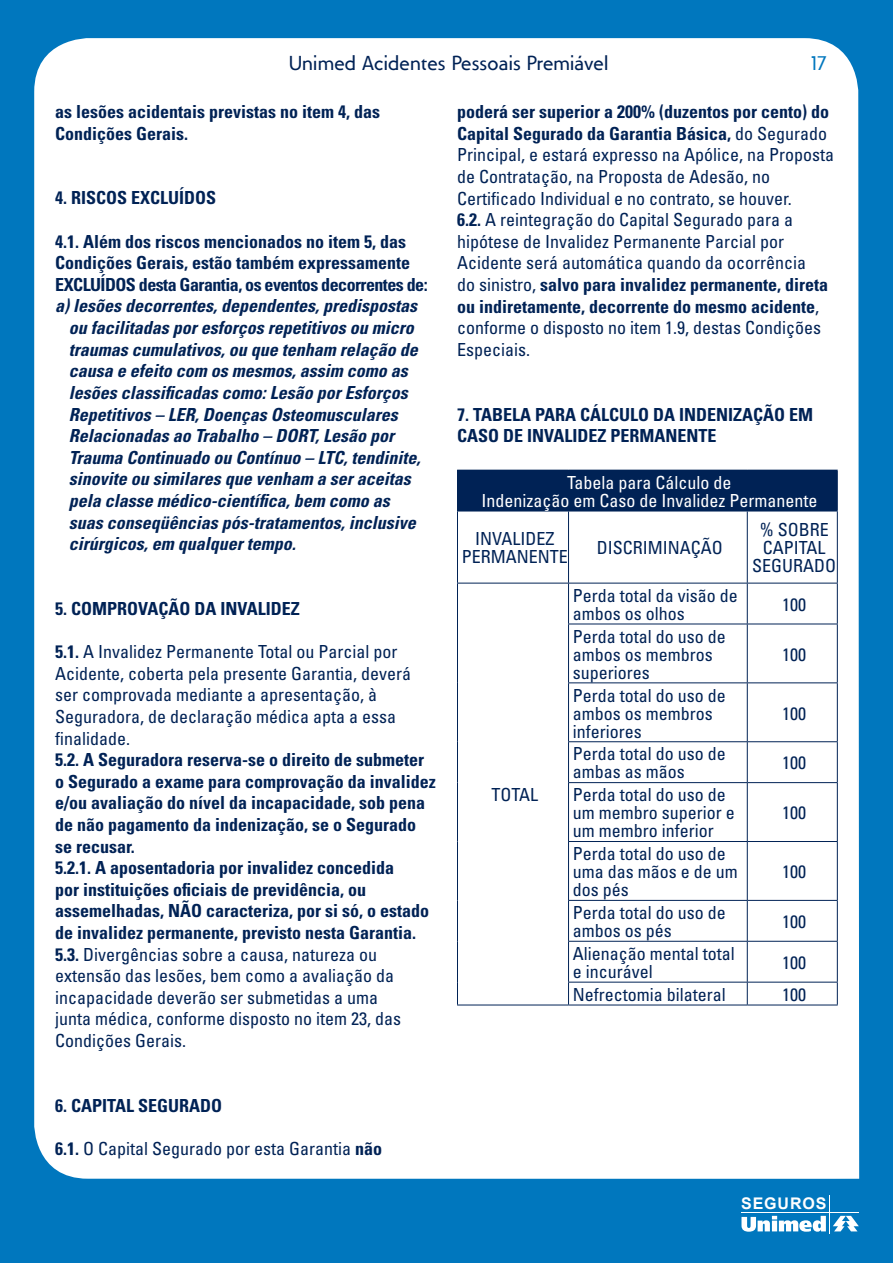
<style>
.page{position:relative;width:893px;height:1263px;background:#0077be}
.page>*{position:absolute;margin:0;border:0;box-sizing:border-box;transform-origin:0 0}
.t1{font:21px "Unimed";letter-spacing:.01em;color:#025}
.t2{font:21px "Unimed";color:#0077be}
.t3{font:condensed 18px/21.6px "Univers";color:#025}
.t4{font:700 condensed 18px/21.6px "Univers";color:#025}
.t5{font:italic 700 condensed 18px/21.6px "Univers";color:#025}
.t6{font:condensed 18px/18px "Univers";color:#fff;text-align:center}
.t7{font:700 16.05px "Arial";letter-spacing:.055em;color:#fff}
.s1{font-weight:700}
.s2{font-weight:400}
</style>
<div class="page">
<div style="left:34px;top:38px;width:825px;height:1141px;background:#fff"></div>
<hr style="left:742px;top:1212px;width:117px;height:1px;background:#fff">
<svg style="left:833px;top:1216px;width:26px;height:15px"></svg>
<hr style="left:829px;top:1196px;width:1px;height:38px;background:#fff">
<svg style="left:741px;top:1216px;width:85px;height:16px"></svg>
<div style="left:457px;top:470px;width:380px;height:41px;background:#025"></div>
<hr style="left:837px;top:470px;width:1px;height:41px;background:#025">
<hr style="left:457px;top:511px;width:111px;height:1px;background:#025">
<hr style="left:457px;top:511px;width:1px;height:72px;background:#025">
<hr style="left:568px;top:511px;width:179px;height:1px;background:#025">
<hr style="left:568px;top:511px;width:1px;height:72px;background:#025">
<hr style="left:747px;top:511px;width:91px;height:1px;background:#025">
<hr style="left:747px;top:511px;width:1px;height:72px;background:#025">
<hr style="left:837px;top:511px;width:1px;height:72px;background:#025">
<hr style="left:457px;top:583px;width:111px;height:1px;background:#025">
<hr style="left:457px;top:583px;width:1px;height:41px;background:#025">
<hr style="left:457px;top:624px;width:1px;height:59px;background:#025">
<hr style="left:457px;top:683px;width:1px;height:59px;background:#025">
<hr style="left:457px;top:742px;width:1px;height:41px;background:#025">
<hr style="left:457px;top:783px;width:1px;height:58px;background:#025">
<hr style="left:457px;top:841px;width:1px;height:59px;background:#025">
<hr style="left:457px;top:900px;width:1px;height:41px;background:#025">
<hr style="left:457px;top:941px;width:1px;height:41px;background:#025">
<svg style="left:457px;top:982px;width:1px;height:23px"></svg>
<hr style="left:457px;top:1005px;width:111px;height:1px;background:#025">
<hr style="left:568px;top:583px;width:179px;height:1px;background:#025">
<hr style="left:568px;top:583px;width:1px;height:41px;background:#025">
<hr style="left:747px;top:583px;width:91px;height:1px;background:#025">
<hr style="left:747px;top:583px;width:1px;height:41px;background:#025">
<hr style="left:837px;top:583px;width:1px;height:41px;background:#025">
<hr style="left:568px;top:624px;width:179px;height:1px;background:#025">
<hr style="left:568px;top:624px;width:1px;height:58px;background:#025">
<hr style="left:747px;top:624px;width:91px;height:1px;background:#025">
<hr style="left:747px;top:624px;width:1px;height:58px;background:#025">
<hr style="left:837px;top:624px;width:1px;height:58px;background:#025">
<hr style="left:568px;top:682px;width:179px;height:1px;background:#025">
<hr style="left:568px;top:683px;width:1px;height:58px;background:#025">
<hr style="left:747px;top:682px;width:91px;height:1px;background:#025">
<hr style="left:747px;top:683px;width:1px;height:58px;background:#025">
<hr style="left:837px;top:683px;width:1px;height:58px;background:#025">
<hr style="left:568px;top:741px;width:179px;height:1px;background:#025">
<hr style="left:568px;top:742px;width:1px;height:40px;background:#025">
<hr style="left:747px;top:741px;width:91px;height:1px;background:#025">
<hr style="left:747px;top:742px;width:1px;height:40px;background:#025">
<hr style="left:837px;top:742px;width:1px;height:40px;background:#025">
<hr style="left:568px;top:782px;width:179px;height:1px;background:#025">
<hr style="left:568px;top:783px;width:1px;height:58px;background:#025">
<hr style="left:747px;top:782px;width:91px;height:1px;background:#025">
<hr style="left:747px;top:783px;width:1px;height:58px;background:#025">
<hr style="left:837px;top:783px;width:1px;height:58px;background:#025">
<hr style="left:568px;top:841px;width:179px;height:1px;background:#025">
<hr style="left:568px;top:842px;width:1px;height:58px;background:#025">
<hr style="left:747px;top:841px;width:91px;height:1px;background:#025">
<hr style="left:747px;top:842px;width:1px;height:58px;background:#025">
<hr style="left:837px;top:842px;width:1px;height:58px;background:#025">
<hr style="left:568px;top:900px;width:179px;height:1px;background:#025">
<hr style="left:568px;top:901px;width:1px;height:40px;background:#025">
<hr style="left:747px;top:900px;width:91px;height:1px;background:#025">
<hr style="left:747px;top:901px;width:1px;height:40px;background:#025">
<hr style="left:837px;top:901px;width:1px;height:40px;background:#025">
<hr style="left:568px;top:941px;width:179px;height:1px;background:#025">
<hr style="left:568px;top:942px;width:1px;height:40px;background:#025">
<hr style="left:747px;top:941px;width:91px;height:1px;background:#025">
<hr style="left:747px;top:942px;width:1px;height:40px;background:#025">
<hr style="left:837px;top:942px;width:1px;height:40px;background:#025">
<hr style="left:568px;top:982px;width:179px;height:1px;background:#025">
<svg style="left:568px;top:982px;width:1px;height:23px"></svg>
<hr style="left:747px;top:982px;width:91px;height:1px;background:#025">
<svg style="left:747px;top:982px;width:1px;height:23px"></svg>
<svg style="left:837px;top:982px;width:1px;height:23px"></svg>
<hr style="left:568px;top:1005px;width:179px;height:1px;background:#025">
<hr style="left:747px;top:1005px;width:91px;height:1px;background:#025">
<p class="t1" style="left:289px;top:51px;width:321px">Unimed Acidentes Pessoais Premiável</p>
<p class="t2" style="left:811px;top:51px;width:17px">17</p>
<p class="t4" style="left:55px;top:101px;width:326px">as lesões acidentais previstas no item 4, das<br>Condições Gerais.</p>
<p class="t3" style="left:457px;top:101px;width:378px"><span class="s1">poderá ser superior a 200% (duzentos por cento) do Capital Segurado da Garantia Básica,</span> do Segurado Principal, e estará expresso na Apólice, na Proposta de Contratação, na Proposta de Adesão, no Certificado Individual e no contrato, se houver.<br><span class="s1">6.2.</span> A reintegração do Capital Segurado para a hipótese de Invalidez Permanente Parcial por Acidente será automática quando da ocorrência<br>do sinistro, <span class="s1">salvo para invalidez permanente, direta ou indiretamente, decorrente do mesmo acidente</span>, conforme o disposto no item 1.9, destas Condições Especiais.</p>
<p class="t4" style="left:55px;top:187px;width:163px">4. RISCOS EXCLUÍDOS</p>
<p class="t4" style="left:55px;top:230px;width:374px">4.1. Além dos riscos mencionados no item 5, das<br>Condições Gerais, estão também expressamente<br>EXCLUÍDOS desta Garantia, os eventos decorrentes de:</p>
<p class="t5" style="left:69px;top:295px;width:353px;text-indent:-14px">a) lesões decorrentes, dependentes, predispostas ou facilitadas por esforços repetitivos ou micro traumas cumulativos, ou que tenham relação de causa e efeito com os mesmos, assim como as lesões classificadas como: Lesão por Esforços Repetitivos – LER, Doenças Osteomusculares Relacionadas ao Trabalho – DORT, Lesão por Trauma Continuado ou Contínuo – LTC, tendinite, sinovite ou similares que venham a ser aceitas pela classe médico-científica, bem como as suas conseqüências pós-tratamentos, inclusive cirúrgicos, em qualquer tempo.</p>
<p class="t4" style="left:457px;top:403px;width:357px">7. TABELA PARA CÁLCULO DA INDENIZAÇÃO EM<br>CASO DE INVALIDEZ PERMANENTE</p>
<p class="t6" style="left:481px;top:473px;width:337px">Tabela para Cálculo de<br>Indenização em Caso de Invalidez Permanente</p>
<p class="t3" style="left:462px;top:530px;width:108px;line-height:18px;text-align:center">INVALIDEZ<br>PERMANENTE</p>
<p class="t3" style="left:597px;top:537px;width:128px">DISCRIMINAÇÃO</p>
<p class="t3" style="left:752px;top:521px;width:86px;line-height:18px;text-align:center">% SOBRE<br>CAPITAL<br>SEGURADO</p>
<p class="t4" style="left:55px;top:598px;width:246px">5. COMPROVAÇÃO DA INVALIDEZ</p>
<p class="t3" style="left:55px;top:641px;width:357px"><span class="s1">5.1.</span> A Invalidez Permanente Total ou Parcial por Acidente, coberta pela presente Garantia, deverá ser comprovada mediante a apresentação, à Seguradora, de declaração médica apta a essa finalidade.</p>
<p class="t4" style="left:55px;top:749px;width:382px">5.2. A Seguradora reserva-se o direito de submeter o Segurado a exame para comprovação da invalidez e/ou avaliação do nível da incapacidade, sob pena de não pagamento da indenização, se o Segurado se recusar.<br>5.2.1. A aposentadoria por invalidez concedida<br>por instituições oficiais de previdência, ou assemelhadas, NÃO caracteriza, por si só, o estado de invalidez permanente, previsto nesta Garantia.<br>5.3. <span class="s2">Divergências sobre a causa, natureza ou extensão das lesões, bem como a avaliação da incapacidade deverão ser submetidas a uma<br>junta médica, conforme disposto no item 23, das Condições Gerais.</span></p>
<p class="t4" style="left:55px;top:1094px;width:168px">6. CAPITAL SEGURADO</p>
<p class="t3" style="left:55px;top:1137px;width:328px"><span class="s1">6.1.</span> O Capital Segurado por esta Garantia <span class="s1">não</span></p>
<p class="t3" style="left:492px;top:784px;width:48px">TOTAL</p>
<p class="t3" style="left:573px;top:586px;width:166px;line-height:18px">Perda total da visão de ambos os olhos</p>
<p class="t3" style="left:782px;top:593px;width:25px">100</p>
<p class="t3" style="left:573px;top:627px;width:154px;line-height:18px">Perda total do uso de ambos os membros superiores</p>
<p class="t3" style="left:782px;top:643px;width:25px">100</p>
<p class="t3" style="left:573px;top:686px;width:154px;line-height:18px">Perda total do uso de ambos os membros inferiores</p>
<p class="t3" style="left:782px;top:702px;width:25px">100</p>
<p class="t3" style="left:573px;top:745px;width:154px;line-height:18px">Perda total do uso de ambas as mãos</p>
<p class="t3" style="left:782px;top:752px;width:25px">100</p>
<p class="t3" style="left:573px;top:786px;width:163px;line-height:18px">Perda total do uso de um membro superior e um membro inferior</p>
<p class="t3" style="left:782px;top:802px;width:25px">100</p>
<p class="t3" style="left:573px;top:844px;width:166px;line-height:18px">Perda total do uso de uma das mãos e de um dos pés</p>
<p class="t3" style="left:782px;top:861px;width:25px">100</p>
<p class="t3" style="left:573px;top:903px;width:154px;line-height:18px">Perda total do uso de ambos os pés</p>
<p class="t3" style="left:782px;top:910px;width:25px">100</p>
<p class="t3" style="left:573px;top:944px;width:163px;line-height:18px">Alienação mental total e incurável</p>
<p class="t3" style="left:782px;top:951px;width:25px">100</p>
<p class="t3" style="left:573px;top:983px;width:154px">Nefrectomia bilateral</p>
<p class="t3" style="left:782px;top:983px;width:25px">100</p>
<p class="t7" style="left:741px;top:1195px;width:87px">SEGUROS</p>
</div>
